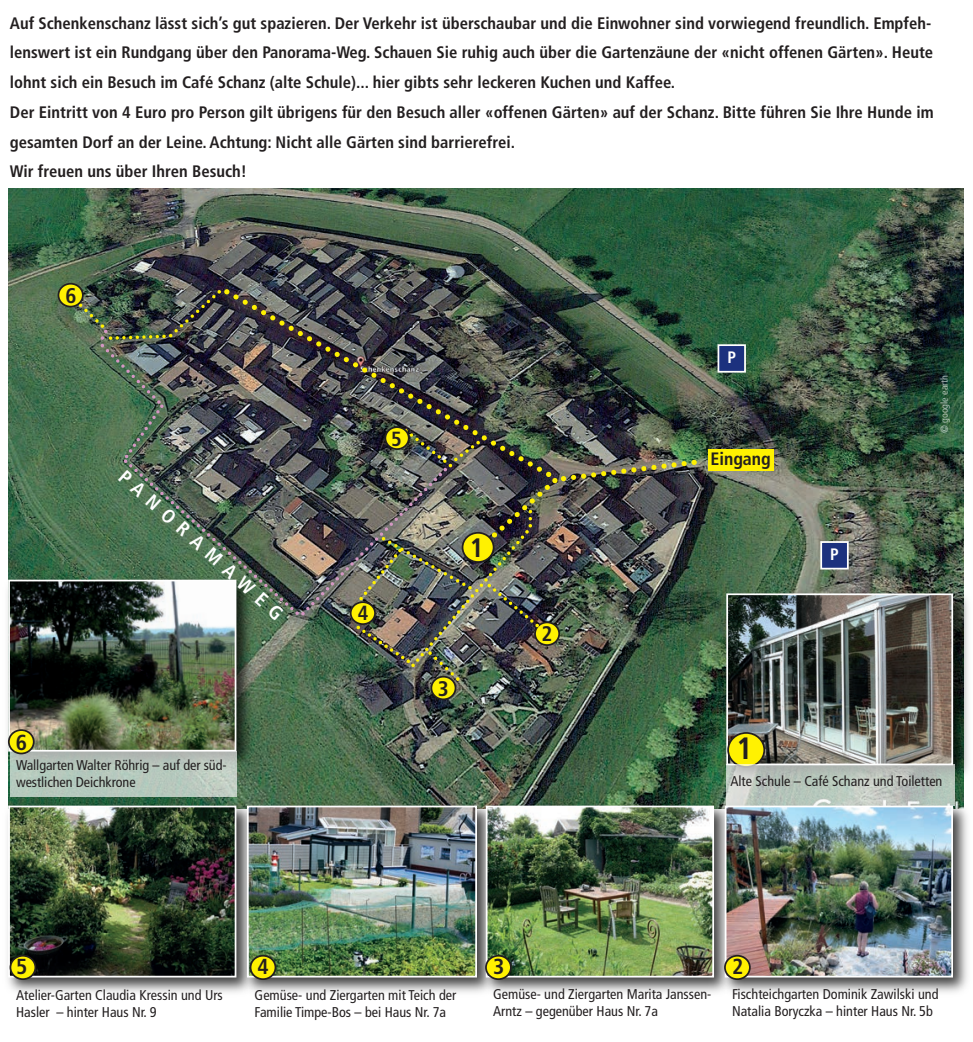
<style>
.page{position:relative;width:973px;height:1042px;background:#fff}
.page>*{position:absolute;margin:0;border:0;box-sizing:border-box;transform-origin:0 0}
.t1{font:700 condensed 30.8px "Frutiger";color:#231f20}
.t2{font:700 condensed 26.78px "Frutiger";color:#231f20}
.t3{font:700 condensed 21.7px "Frutiger";color:#231f20}
.t4{font:700 condensed 21.18px "Frutiger";color:#231f20}
.t5{font:700 condensed 21px "Frutiger";color:#231f20}
.t6{font:700 condensed 20.47px "Frutiger";color:#231f20}
.t7{font:700 condensed 19.43px "Frutiger";color:#fff}
.t8{font:700 condensed 17.85px "Frutiger";color:#231f20}
.t9{font:700 condensed 16.62px/29.8px "Frutiger";color:#231f20}
.t10{font:700 condensed 16.62px "Frutiger";color:#fff}
.t11{font:condensed 14.17px/17px "Frutiger";color:#231f20}
.t12{font:condensed 9.97px "Frutiger";color:rgb(255 255 255/.62)}
</style>
<div class="page">
<img style="left:8px;top:188px;width:954px;height:609px">
<img style="left:7px;top:571px;width:251px;height:202px">
<img style="left:11px;top:583px;width:222px;height:165px">
<div style="left:8px;top:580px;width:228px;height:171px;border:2px solid #fff"></div>
<img style="left:7px;top:797px;width:232px;height:196px">
<img style="left:11px;top:808px;width:222px;height:166px">
<div style="left:8px;top:805px;width:228px;height:172px;border:2px solid #fff"></div>
<img style="left:239px;top:797px;width:238px;height:196px">
<img style="left:250px;top:808px;width:224px;height:166px">
<div style="left:247px;top:805px;width:230px;height:172px;border:2px solid #fff"></div>
<img style="left:477px;top:797px;width:239px;height:196px">
<img style="left:488px;top:808px;width:223px;height:166px">
<div style="left:485px;top:805px;width:229px;height:172px;border:2px solid #fff"></div>
<img style="left:718px;top:585px;width:251px;height:202px">
<img style="left:729px;top:596px;width:220px;height:166px">
<div style="left:726px;top:593px;width:226px;height:172px;border:2px solid #fff"></div>
<div style="left:10px;top:751px;width:226px;height:45px;background:#fff;opacity:.66"></div>
<svg style="left:8px;top:729px;width:27px;height:25px"></svg>
<div style="left:821px;top:543px;width:25px;height:25px;background:#1c317e"></div>
<div style="left:820px;top:541px;width:28px;height:28px;border:2px solid #fff"></div>
<svg style="left:10px;top:955px;width:26px;height:25px"></svg>
<svg style="left:249px;top:955px;width:27px;height:25px"></svg>
<svg style="left:485px;top:955px;width:26px;height:25px"></svg>
<img style="left:716px;top:797px;width:252px;height:196px">
<img style="left:727px;top:808px;width:222px;height:166px">
<div style="left:724px;top:805px;width:228px;height:172px;border:2px solid #fff"></div>
<svg style="left:724px;top:955px;width:26px;height:25px"></svg>
<svg style="left:727px;top:732px;width:38px;height:32px"></svg>
<div style="left:719px;top:346px;width:25px;height:25px;background:#1c317e"></div>
<div style="left:717px;top:344px;width:28px;height:29px;border:2px solid #fff"></div>
<img style="left:58px;top:283px;width:641px;height:417px">
<div style="left:726px;top:764px;width:228px;height:41px;background:#fff;opacity:.66"></div>
<div style="left:707px;top:449px;width:66px;height:21px;background:#fff101"></div>
<p class="t9" style="left:10px;top:9px;width:925px">Auf Schenkenschanz lässt sich’s gut spazieren. Der Verkehr ist überschaubar und die Einwohner sind vorwiegend freundlich. Empfeh&shy;lenswert ist ein Rundgang über den Panorama-Weg. Schauen Sie ruhig auch über die Gartenzäune der «nicht offenen Gärten». Heute lohnt sich ein Besuch im Café Schanz (alte Schule)... hier gibts sehr leckeren Kuchen und Kaffee.<br>Der Eintritt von 4 Euro pro Person gilt übrigens für den Besuch aller «offenen Gärten» auf der Schanz. Bitte führen Sie Ihre Hunde im gesamten Dorf an der Leine. Achtung: Nicht alle Gärten sind barrierefrei.<br>Wir freuen uns über Ihren Besuch!</p>
<p class="t4" style="left:65px;top:287px;width:13px">6</p>
<h3 class="t3" style="left:16px;top:733px;width:13px">6</h3>
<p class="t7" style="left:127px;top:468px;width:215px;rotate:42deg">PANORAMAWEG</p>
<p class="t11" style="left:16px;top:758px;width:212px">Wallgarten Walter Röhrig – auf der süd&shy;westlichen Deichkrone</p>
<p class="t6" style="left:391px;top:430px;width:12px">5</p>
<p class="t6" style="left:358px;top:605px;width:12px">4</p>
<h2 class="t2" style="left:470px;top:537px;width:15px">1</h2>
<p class="t5" style="left:438px;top:680px;width:12px">3</p>
<p class="t5" style="left:541px;top:626px;width:12px">2</p>
<h3 class="t3" style="left:16px;top:958px;width:13px">5</h3>
<h3 class="t3" style="left:257px;top:958px;width:13px">4</h3>
<h3 class="t3" style="left:493px;top:958px;width:13px">3</h3>
<p class="t10" style="left:727px;top:350px;width:10px">P</p>
<p class="t8" style="left:710px;top:451px;width:62px">Eingang</p>
<p class="t10" style="left:830px;top:547px;width:10px">P</p>
<h1 class="t1" style="left:736px;top:736px;width:18px">1</h1>
<p class="t12" style="left:940px;top:433px;width:60px;rotate:-90deg">© google earth</p>
<p class="t11" style="left:730px;top:773px;width:213px">Alte Schule – Café Schanz und Toiletten</p>
<h3 class="t3" style="left:731px;top:958px;width:13px">2</h3>
<p class="t11" style="left:16px;top:987px;width:208px">Atelier-Garten Claudia Kressin und Urs<br>Hasler – hinter Haus Nr. 9</p>
<p class="t11" style="left:254px;top:987px;width:203px">Gemüse- und Ziergarten mit Teich der<br>Familie Timpe-Bos – bei Haus Nr. 7a</p>
<p class="t11" style="left:493px;top:986px;width:220px">Gemüse- und Ziergarten Marita Janssen-<br>Arntz – gegenüber Haus Nr. 7a</p>
<p class="t11" style="left:732px;top:986px;width:208px">Fischteichgarten Dominik Zawilski und<br>Natalia Boryczka – hinter Haus Nr. 5b</p>
</div>
